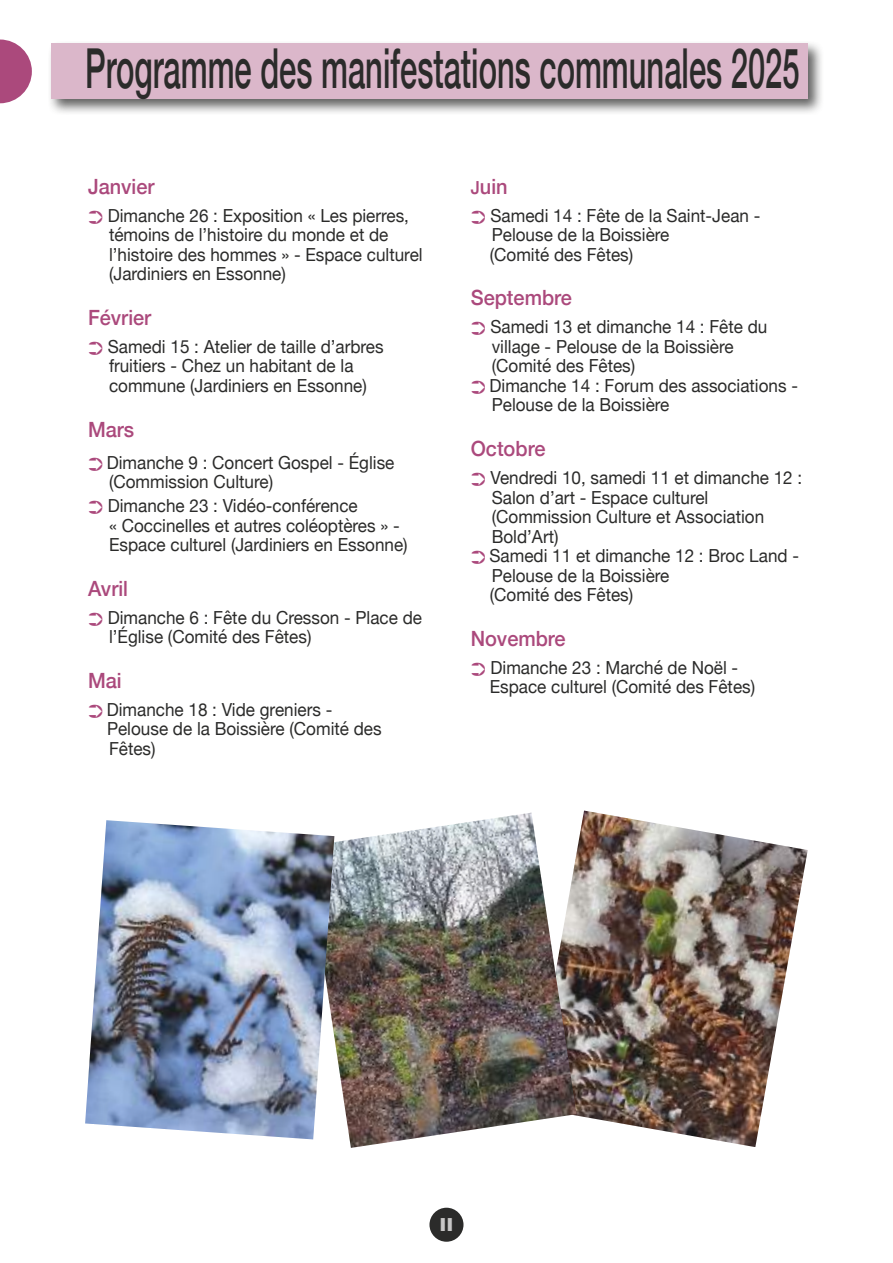
<style>
.page{position:relative;width:893px;height:1263px;background:#fff}
.page>*{position:absolute;margin:0;border:0;box-sizing:border-box;transform-origin:0 0}
.t1{font:500 55.05px "Helvetica Neue";color:#2b2b2a;scale:.56 1}
.t2{font:500 21px "Helvetica Neue";color:#ab497c;scale:.95 1}
.t3{font:18px/19.5px "Helvetica Neue";color:#2b2b2a;scale:.95 1}
.t4{font:900 18px "Arial";color:#c8c7c7}
.s1{font-size:18px}
</style>
<div class="page">
<div style="left:429px;top:1208px;width:34px;height:34px;background:#2b2b2a;border-radius:50%"></div>
<svg style="left:0;top:40px;width:32px;height:63px"></svg>
<div style="left:47px;top:40px;width:777px;height:75px;background:#2b2b2a;opacity:.75"></div>
<div style="left:51px;top:44px;width:757px;height:55px;background:#dbb7ca"></div>
<img style="left:576px;top:810px;width:232px;height:337px">
<img style="left:308px;top:813px;width:268px;height:335px">
<img style="left:85px;top:820px;width:249px;height:319px">
<h1 class="t1" style="left:85px;top:24px;width:1277px">Programme des manifestations communales 2025</h1>
<p class="t2" style="left:88px;top:169px;width:72px">Janvier</p>
<p class="t3" style="left:108px;top:206px;width:333px">Dimanche 26 : Exposition « Les pierres, témoins de l’histoire du monde et de l’histoire des hommes » - Espace culturel (Jardiniers en Essonne)</p>
<p class="t2" style="left:88px;top:300px;width:68px">Février</p>
<p class="t3" style="left:108px;top:338px;width:292px">Samedi 15 : Atelier de taille d’arbres fruitiers - Chez un habitant de la commune (Jardiniers en Essonne)</p>
<p class="t2" style="left:88px;top:412px;width:50px">Mars</p>
<p class="t3" style="left:107px;top:454px;width:304px">Dimanche 9 : Concert Gospel - Église (Commission Culture)</p>
<p class="t3" style="left:108px;top:497px;width:317px">Dimanche 23 : Vidéo-conférence<br>« Coccinelles et autres coléoptères » -<br>Espace culturel (Jardiniers en Essonne)</p>
<p class="t2" style="left:88px;top:571px;width:44px">Avril</p>
<p class="t3" style="left:108px;top:609px;width:332px">Dimanche 6 : Fête du Cresson - Place de l’Église (Comité des Fêtes)</p>
<p class="t2" style="left:88px;top:664px;width:37px">Mai</p>
<p class="t3" style="left:107px;top:701px;width:291px">Dimanche 18 : Vide greniers -<br>Pelouse de la Boissière (Comité des<br>Fêtes)</p>
<p class="t2" style="left:471px;top:169px;width:40px"><span class="s1">J</span>uin</p>
<p class="t3" style="left:490px;top:206px;width:286px">Samedi 14 : Fête de la Saint-Jean -<br>Pelouse de la Boissière<br>(Comité des Fêtes)</p>
<p class="t2" style="left:471px;top:281px;width:108px">Septembre</p>
<p class="t3" style="left:489px;top:318px;width:326px">Samedi 13 et dimanche 14 : Fête du village - Pelouse de la Boissière<br>(Comité des Fêtes)<br>Dimanche 14 : Forum des associations -<br>Pelouse de la Boissière</p>
<p class="t2" style="left:471px;top:432px;width:80px">Octobre</p>
<p class="t3" style="left:489px;top:469px;width:331px">Vendredi 10, samedi 11 et dimanche 12 :<br>Salon d’art - Espace culturel (Commission Culture et Association<br>Bold’Art)<br>Samedi 11 et dimanche 12 : Broc Land -<br>Pelouse de la Boissière<br>(Comité des Fêtes)</p>
<p class="t2" style="left:471px;top:621px;width:101px">Novembre</p>
<p class="t3" style="left:490px;top:659px;width:281px">Dimanche 23 : Marché de Noël -<br>Espace culturel (Comité des Fêtes)</p>
<p class="t4" style="left:439px;top:1212px;width:16px">II</p>
</div>
